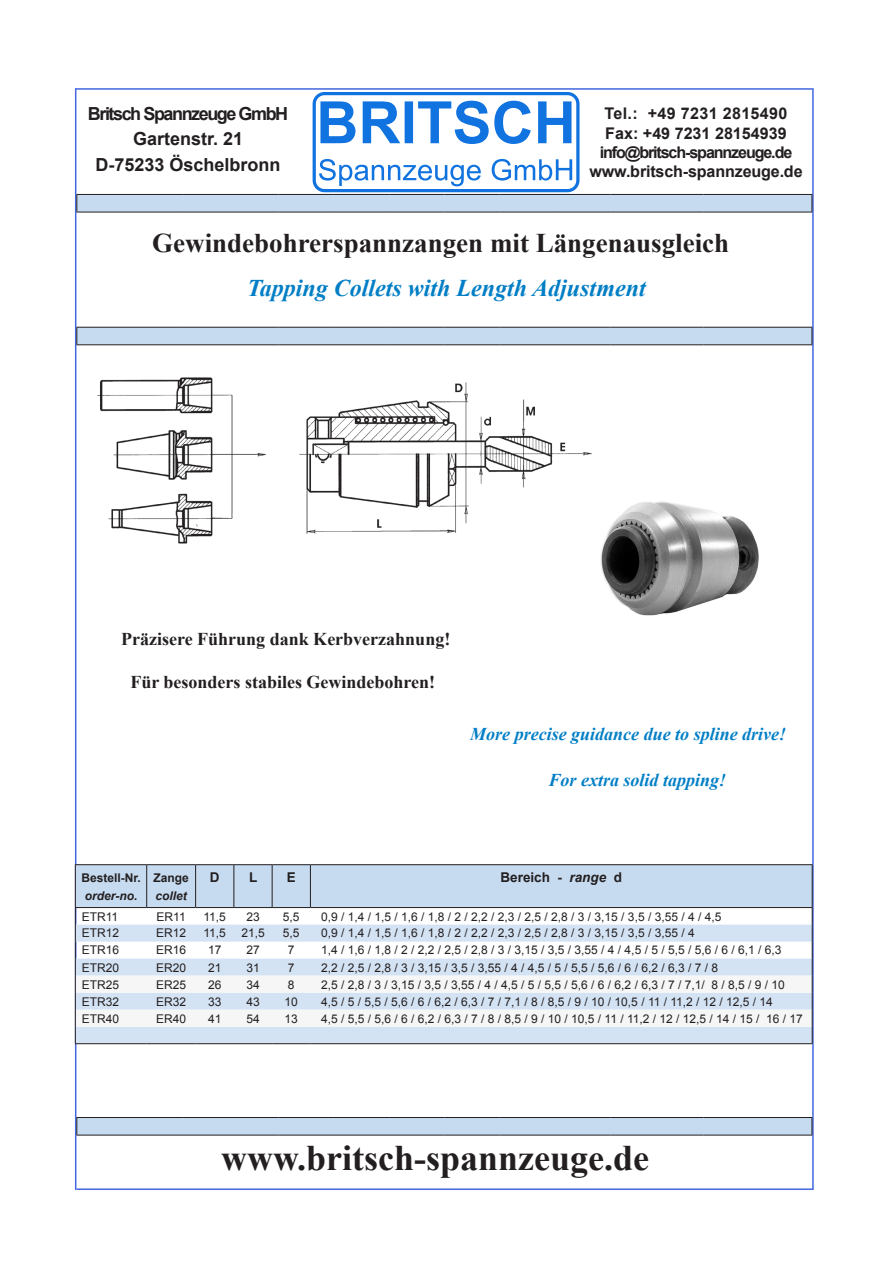
<style>
.page{position:relative;width:893px;height:1263px;background:#fff}
.page>*{position:absolute;margin:0;border:0;box-sizing:border-box;transform-origin:0 0}
.t1{font:700 36px "Times New Roman";color:#231f20}
.t2{font:700 27px "Times New Roman";color:#231f20}
.t3{font:italic 700 24px "Times New Roman";color:#007ec5}
.t4{font:700 18px "Times New Roman";color:#231f20}
.t5{font:italic 700 18px "Times New Roman";color:#007ec5}
.t6{font:700 18px "Arial";color:#231f20}
.t7{font:700 18px "Arial";letter-spacing:-.08em;color:#231f20}
.t8{font:700 16.05px "Arial";letter-spacing:-.01em;color:#231f20}
.t9{font:700 16.05px "Arial";letter-spacing:-.07em;color:#231f20}
.t10{font:700 16.05px "Arial";letter-spacing:.02em;color:#231f20}
.Überschrift_Tab{font:700 13.5px "Arial";color:#231f20}
.Tab_Körper{font:12px "Arial";color:#231f20}
.Überschrift_Tab-2{font:700 12px "Arial";color:#231f20}
.Überschrift_Tab-3{font:italic 700 12px "Arial";color:#231f20}
.s1{font-style:italic}
</style>
<div class="page">
<hr style="left:76px;top:88px;width:738px;height:2px;background:#4367df">
<hr style="left:75px;top:88px;width:1px;height:1102px;background:#4367df">
<hr style="left:812px;top:89px;width:2px;height:1100px;background:#4367df">
<hr style="left:76px;top:1188px;width:738px;height:2px;background:#4367df">
<svg style="left:76px;top:194px;width:737px;height:18px;background:#b8cadf"></svg>
<hr style="left:76px;top:212px;width:107px;height:1px;background:#231f20">
<hr style="left:183px;top:212px;width:96px;height:1px;background:#231f20">
<hr style="left:279px;top:212px;width:55px;height:1px;background:#231f20">
<hr style="left:334px;top:212px;width:55px;height:1px;background:#231f20">
<hr style="left:389px;top:212px;width:55px;height:1px;background:#231f20">
<hr style="left:444px;top:212px;width:56px;height:1px;background:#231f20">
<hr style="left:500px;top:212px;width:55px;height:1px;background:#231f20">
<hr style="left:555px;top:212px;width:55px;height:1px;background:#231f20">
<hr style="left:610px;top:212px;width:94px;height:1px;background:#231f20">
<hr style="left:704px;top:212px;width:108px;height:1px;background:#231f20">
<div style="left:76px;top:327px;width:737px;height:18px;background:#c6daf0"></div>
<hr style="left:76px;top:344px;width:107px;height:1px;background:#231f20">
<hr style="left:183px;top:344px;width:96px;height:1px;background:#231f20">
<hr style="left:279px;top:344px;width:55px;height:1px;background:#231f20">
<hr style="left:334px;top:344px;width:55px;height:1px;background:#231f20">
<hr style="left:389px;top:344px;width:55px;height:1px;background:#231f20">
<hr style="left:444px;top:344px;width:56px;height:1px;background:#231f20">
<hr style="left:500px;top:344px;width:55px;height:1px;background:#231f20">
<hr style="left:555px;top:344px;width:55px;height:1px;background:#231f20">
<hr style="left:610px;top:344px;width:94px;height:1px;background:#231f20">
<hr style="left:704px;top:344px;width:108px;height:1px;background:#231f20">
<svg style="left:76px;top:1117px;width:737px;height:18px;background:#b8cadf"></svg>
<hr style="left:76px;top:1135px;width:107px;height:1px;background:#231f20">
<hr style="left:183px;top:1135px;width:96px;height:1px;background:#231f20">
<hr style="left:279px;top:1135px;width:55px;height:1px;background:#231f20">
<hr style="left:334px;top:1135px;width:55px;height:1px;background:#231f20">
<hr style="left:389px;top:1135px;width:55px;height:1px;background:#231f20">
<hr style="left:444px;top:1135px;width:56px;height:1px;background:#231f20">
<hr style="left:500px;top:1135px;width:55px;height:1px;background:#231f20">
<hr style="left:555px;top:1135px;width:55px;height:1px;background:#231f20">
<hr style="left:610px;top:1135px;width:94px;height:1px;background:#231f20">
<hr style="left:704px;top:1135px;width:108px;height:1px;background:#231f20">
<img style="left:97px;top:377px;width:495px;height:167px">
<img style="left:600px;top:501px;width:159px;height:115px">
<hr style="left:75px;top:864px;width:72px;height:1px;background:#231f20">
<hr style="left:147px;top:864px;width:49px;height:1px;background:#231f20">
<hr style="left:196px;top:864px;width:38px;height:1px;background:#231f20">
<hr style="left:234px;top:864px;width:38px;height:1px;background:#231f20">
<hr style="left:272px;top:864px;width:38px;height:1px;background:#231f20">
<hr style="left:310px;top:864px;width:503px;height:1px;background:#231f20">
<svg style="left:75px;top:865px;width:738px;height:178px"></svg>
<hr style="left:75px;top:1043px;width:72px;height:1px;background:#231f20">
<hr style="left:147px;top:1043px;width:49px;height:1px;background:#231f20">
<hr style="left:196px;top:1043px;width:38px;height:1px;background:#231f20">
<hr style="left:234px;top:1043px;width:38px;height:1px;background:#231f20">
<hr style="left:272px;top:1043px;width:38px;height:1px;background:#231f20">
<hr style="left:310px;top:1043px;width:503px;height:1px;background:#231f20">
<svg style="left:320px;top:101px;width:251px;height:43px"></svg>
<svg style="left:319px;top:159px;width:253px;height:27px"></svg>
<div style="left:313px;top:92px;width:266px;height:100px;border:3px solid #1173e0;border-radius:10px"></div>
<p class="t7" style="left:88px;top:101px;width:202px">Britsch Spannzeuge GmbH</p>
<p class="t6" style="left:133px;top:126px;width:112px">Gartenstr. 21</p>
<p class="t6" style="left:96px;top:152px;width:187px">D-75233 Öschelbronn</p>
<p class="t10" style="left:605px;top:102px;width:184px">Tel.: +49 7231 2815490</p>
<p class="t8" style="left:605px;top:122px;width:183px">Fax: +49 7231 28154939</p>
<p class="t9" style="left:600px;top:141px;width:194px">info@britsch-spannzeuge.de</p>
<p class="t8" style="left:589px;top:160px;width:215px">www.britsch-spannzeuge.de</p>
<p class="t2" style="left:152px;top:223px;width:579px">Gewindebohrerspannzangen mit Längenausgleich</p>
<p class="t3" style="left:247px;top:271px;width:400px">Tapping Collets with Length Adjustment</p>
<p class="t4" style="left:121px;top:626px;width:331px">Präzisere Führung dank Kerbverzahnung!</p>
<p class="t4" style="left:130px;top:669px;width:306px">Für besonders stabiles Gewindebohren!</p>
<p class="t5" style="left:470px;top:722px;width:317px">More precise guidance due to spline drive!</p>
<p class="t5" style="left:549px;top:767px;width:179px">For extra solid tapping!</p>
<p class="Überschrift_Tab-2" style="left:81px;top:869px;width:61px">Bestell-Nr.</p>
<p class="Überschrift_Tab-3" style="left:85px;top:888px;width:54px">order-no.</p>
<p class="Überschrift_Tab-2" style="left:153px;top:869px;width:37px">Zange</p>
<p class="Überschrift_Tab-3" style="left:155px;top:888px;width:33px">collet</p>
<p class="Überschrift_Tab" style="left:210px;top:868px;width:11px">D</p>
<p class="Überschrift_Tab" style="left:249px;top:868px;width:10px">L</p>
<p class="Überschrift_Tab" style="left:287px;top:868px;width:11px">E</p>
<p class="Überschrift_Tab" style="left:500px;top:868px;width:123px">Bereich - <span class="s1">range</span> d</p>
<p class="Tab_Körper" style="left:82px;top:908px;width:38px">ETR11</p>
<p class="Tab_Körper" style="left:157px;top:908px;width:31px">ER11</p>
<p class="Tab_Körper" style="left:203px;top:908px;width:24px">11,5</p>
<p class="Tab_Körper" style="left:246px;top:908px;width:15px">23</p>
<p class="Tab_Körper" style="left:283px;top:908px;width:18px">5,5</p>
<p class="Tab_Körper" style="left:321px;top:908px;width:402px">0,9 / 1,4 / 1,5 / 1,6 / 1,8 / 2 / 2,2 / 2,3 / 2,5 / 2,8 / 3 / 3,15 / 3,5 / 3,55 / 4 / 4,5</p>
<p class="Tab_Körper" style="left:82px;top:925px;width:39px">ETR12</p>
<p class="Tab_Körper" style="left:156px;top:925px;width:32px">ER12</p>
<p class="Tab_Körper" style="left:203px;top:925px;width:24px">11,5</p>
<p class="Tab_Körper" style="left:241px;top:925px;width:25px">21,5</p>
<p class="Tab_Körper" style="left:283px;top:925px;width:18px">5,5</p>
<p class="Tab_Körper" style="left:321px;top:925px;width:375px">0,9 / 1,4 / 1,5 / 1,6 / 1,8 / 2 / 2,2 / 2,3 / 2,5 / 2,8 / 3 / 3,15 / 3,5 / 3,55 / 4</p>
<p class="Tab_Körper" style="left:82px;top:942px;width:39px">ETR16</p>
<p class="Tab_Körper" style="left:156px;top:942px;width:32px">ER16</p>
<p class="Tab_Körper" style="left:208px;top:942px;width:15px">17</p>
<p class="Tab_Körper" style="left:246px;top:942px;width:15px">27</p>
<p class="Tab_Körper" style="left:288px;top:942px;width:8px">7</p>
<p class="Tab_Körper" style="left:321px;top:942px;width:462px">1,4 / 1,6 / 1,8 / 2 / 2,2 / 2,5 / 2,8 / 3 / 3,15 / 3,5 / 3,55 / 4 / 4,5 / 5 / 5,5 / 5,6 / 6 / 6,1 / 6,3</p>
<p class="Tab_Körper" style="left:82px;top:959px;width:39px">ETR20</p>
<p class="Tab_Körper" style="left:156px;top:959px;width:32px">ER20</p>
<p class="Tab_Körper" style="left:208px;top:959px;width:15px">21</p>
<p class="Tab_Körper" style="left:246px;top:959px;width:15px">31</p>
<p class="Tab_Körper" style="left:288px;top:959px;width:8px">7</p>
<p class="Tab_Körper" style="left:321px;top:959px;width:398px">2,2 / 2,5 / 2,8 / 3 / 3,15 / 3,5 / 3,55 / 4 / 4,5 / 5 / 5,5 / 5,6 / 6 / 6,2 / 6,3 / 7 / 8</p>
<p class="Tab_Körper" style="left:82px;top:976px;width:39px">ETR25</p>
<p class="Tab_Körper" style="left:156px;top:976px;width:32px">ER25</p>
<p class="Tab_Körper" style="left:208px;top:976px;width:15px">26</p>
<p class="Tab_Körper" style="left:246px;top:976px;width:15px">34</p>
<p class="Tab_Körper" style="left:288px;top:976px;width:8px">8</p>
<p class="Tab_Körper" style="left:321px;top:976px;width:465px">2,5 / 2,8 / 3 / 3,15 / 3,5 / 3,55 / 4 / 4,5 / 5 / 5,5 / 5,6 / 6 / 6,2 / 6,3 / 7 / 7,1/ 8 / 8,5 / 9 / 10</p>
<p class="Tab_Körper" style="left:82px;top:993px;width:39px">ETR32</p>
<p class="Tab_Körper" style="left:156px;top:993px;width:32px">ER32</p>
<p class="Tab_Körper" style="left:208px;top:993px;width:15px">33</p>
<p class="Tab_Körper" style="left:246px;top:993px;width:15px">43</p>
<p class="Tab_Körper" style="left:285px;top:993px;width:15px">10</p>
<p class="Tab_Körper" style="left:321px;top:993px;width:453px">4,5 / 5 / 5,5 / 5,6 / 6 / 6,2 / 6,3 / 7 / 7,1 / 8 / 8,5 / 9 / 10 / 10,5 / 11 / 11,2 / 12 / 12,5 / 14</p>
<p class="Tab_Körper" style="left:82px;top:1010px;width:39px">ETR40</p>
<p class="Tab_Körper" style="left:156px;top:1010px;width:32px">ER40</p>
<p class="Tab_Körper" style="left:208px;top:1010px;width:15px">41</p>
<p class="Tab_Körper" style="left:246px;top:1010px;width:15px">54</p>
<p class="Tab_Körper" style="left:285px;top:1010px;width:15px">13</p>
<p class="Tab_Körper" style="left:321px;top:1010px;width:483px">4,5 / 5,5 / 5,6 / 6 / 6,2 / 6,3 / 7 / 8 / 8,5 / 9 / 10 / 10,5 / 11 / 11,2 / 12 / 12,5 / 14 / 15 / 16 / 17</p>
<p class="t1" style="left:221px;top:1132px;width:430px">www.britsch-spannzeuge.de</p>
</div>
